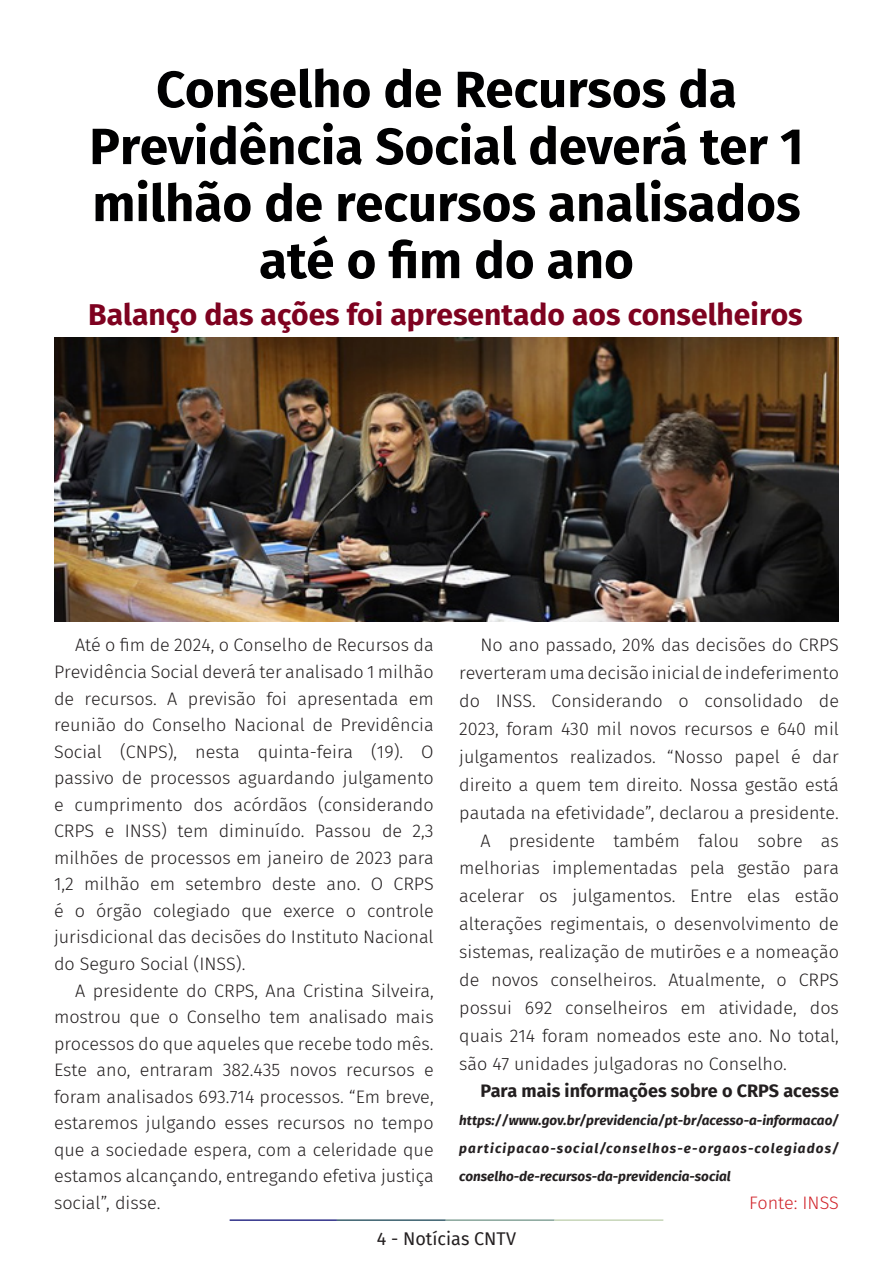
<style>
.page{position:relative;width:893px;height:1263px;background:#fff}
.page>*{position:absolute;margin:0;border:0;box-sizing:border-box;transform-origin:0 0}
.t1{font:700 51px/57px "Fira Sans";color:#000001;text-align:center}
.t2{font:700 30px "Fira Sans";color:#7e0220}
.t3{font:300 18px/26.5px "Fira Sans";color:#231f20;text-align:justify}
.t4{font:700 18px "Fira Sans";color:#231f20}
.t5{font:18px "Fira Sans";color:#231f20}
.t6{font:300 18px "Fira Sans";color:#d1232a}
.t7{font:italic 700 13.5px/27.9px "Fira Sans";color:#231f20;text-align:justify}
</style>
<div class="page">
<hr style="left:230px;top:1219px;width:107px;height:2px;background:#2f3088">
<hr style="left:337px;top:1219px;width:109px;height:2px;background:#3a5f6d">
<hr style="left:446px;top:1219px;width:109px;height:2px;background:#87a59a">
<hr style="left:555px;top:1219px;width:108px;height:2px;background:#c6d5b7">
<img style="left:54px;top:338px;width:785px;height:283px">
<p class="t1" style="left:89px;top:57px;width:716px">Conselho de Recursos da<br>Previdência Social deverá ter 1 milhão de recursos analisados até o fim do ano</p>
<p class="t2" style="left:88px;top:289px;width:716px">Balanço das ações foi apresentado aos conselheiros</p>
<p class="t3" style="left:54px;top:632px;width:381px;text-indent:21px">Até o fim de 2024, o Conselho de Recursos da Previdência Social deverá ter analisado 1 milhão de recursos. A previsão foi apresentada em reunião do Conselho Nacional de Previdência Social (CNPS), nesta quinta-feira (19). O passivo de processos aguardando julgamento e cumprimento dos acórdãos (considerando CRPS e INSS) tem diminuído. Passou de 2,3 milhões de processos em janeiro de 2023 para 1,2 milhão em setembro deste ano. O CRPS é o órgão colegiado que exerce o controle jurisdicional das decisões do Instituto Nacional do Seguro Social (INSS).</p>
<p class="t3" style="left:54px;top:977px;width:381px;text-indent:21px">A presidente do CRPS, Ana Cristina Silveira, mostrou que o Conselho tem analisado mais processos do que aqueles que recebe todo mês.<br>Este ano, entraram 382.435 novos recursos e foram analisados 693.714 processos. “Em breve, estaremos julgando esses recursos no tempo que a sociedade espera, com a celeridade que estamos alcançando, entregando efetiva justiça social”, disse.</p>
<p class="t3" style="left:459px;top:631px;width:381px;line-height:27.9px;text-indent:21px">No ano passado, 20% das decisões do CRPS reverteram uma decisão inicial de indeferimento do INSS. Considerando o consolidado de 2023, foram 430 mil novos recursos e 640 mil julgamentos realizados. “Nosso papel é dar direito a quem tem direito. Nossa gestão está pautada na efetividade”, declarou a presidente.</p>
<p class="t3" style="left:459px;top:826px;width:381px;line-height:27.9px;text-indent:21px">A presidente também falou sobre as melhorias implementadas pela gestão para acelerar os julgamentos. Entre elas estão alterações regimentais, o desenvolvimento de sistemas, realização de mutirões e a nomeação de novos conselheiros. Atualmente, o CRPS possui 692 conselheiros em atividade, dos quais 214 foram nomeados este ano. No total, são 47 unidades julgadoras no Conselho.</p>
<p class="t4" style="left:480px;top:1076px;width:360px">Para mais informações sobre o CRPS acesse</p>
<p class="t7" style="left:459px;top:1106px;width:381px">https://www.gov.br/previdencia/pt-br/acesso-a-informacao/ participacao-social/conselhos-e-orgaos-colegiados/ conselho-de-recursos-da-previdencia-social</p>
<p class="t6" style="left:749px;top:1190px;width:91px">Fonte: INSS</p>
<p class="t5" style="left:377px;top:1225px;width:141px">4 - Notícias CNTV</p>
</div>
